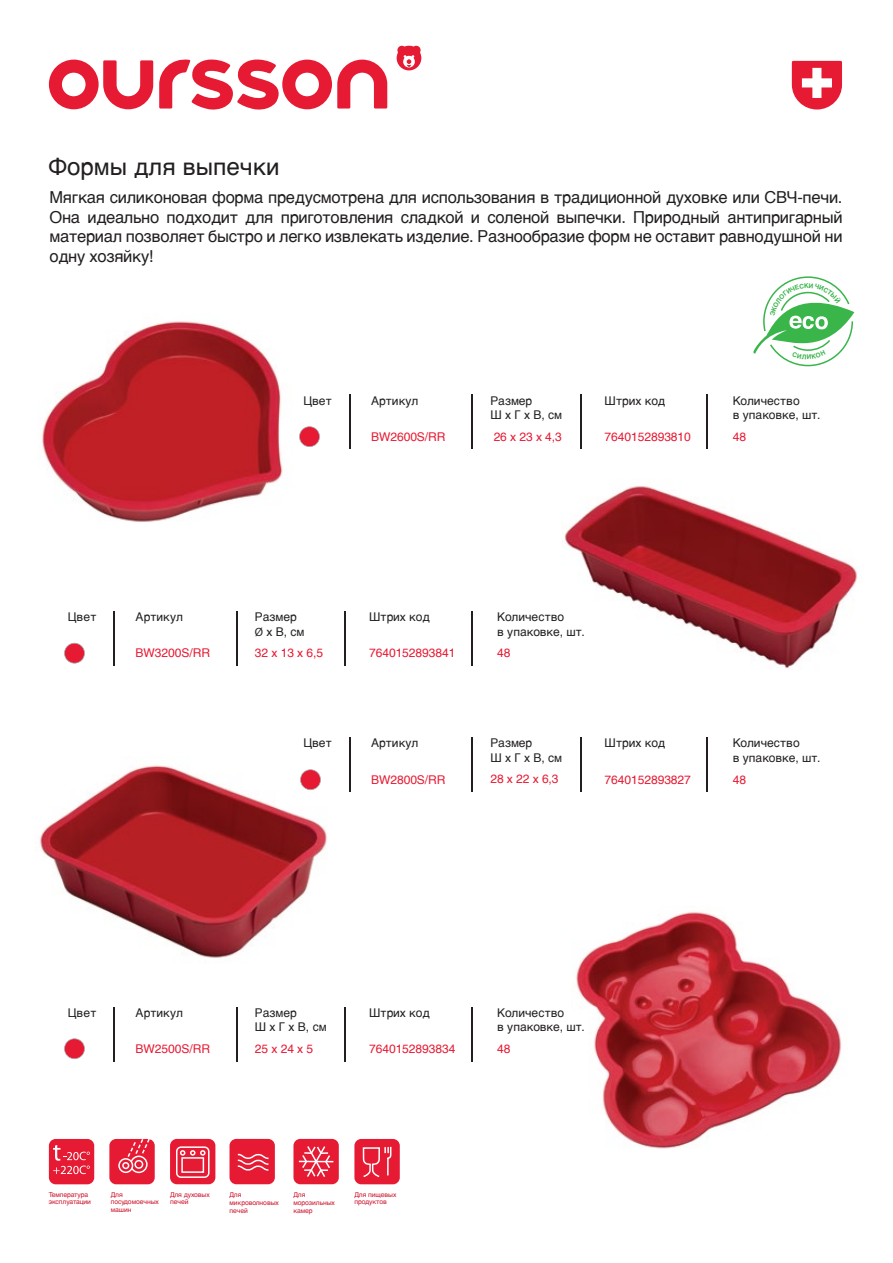
<style>
.page{position:relative;width:893px;height:1263px;background:#fff}
.page>*{position:absolute;margin:0;border:0;box-sizing:border-box;transform-origin:0 0}
.t1{font:24px "Helvetica LTCYR";color:#231f20}
.t2{font:16.5px/19.8px "Helvetica LTCYR";letter-spacing:-.015em;color:#231f20;text-align:justify}
.t3{font:12px/14.4px "Helvetica LTCYR";color:#231f20}
.t4{font:12px "Helvetica LTCYR";letter-spacing:-.005em;color:#e71a33}
.t5{font:6.75px/7.6px "Helvetica LTCYR";letter-spacing:-.01em;color:#ce152d}
.s1{font-family:"Myriad Pro"}
</style>
<div class="page">
<div style="left:109px;top:1139px;width:46px;height:45px;background:#e71a33;border-radius:7px"></div>
<svg style="left:118px;top:1139px;width:32px;height:34px"></svg>
<div style="left:170px;top:1139px;width:45px;height:45px;background:#e71a33;border-radius:7px"></div>
<svg style="left:176px;top:1146px;width:34px;height:32px"></svg>
<div style="left:230px;top:1139px;width:45px;height:45px;background:#e71a33;border-radius:7px"></div>
<svg style="left:238px;top:1154px;width:30px;height:17px"></svg>
<div style="left:354px;top:1139px;width:46px;height:45px;background:#e71a33;border-radius:7px"></div>
<svg style="left:363px;top:1147px;width:28px;height:30px"></svg>
<div style="left:293px;top:1139px;width:46px;height:45px;background:#e71a33;border-radius:7px"></div>
<hr style="left:299px;top:1161px;width:34px;height:1px;background:#fff">
<svg style="left:302px;top:1146px;width:28px;height:31px"></svg>
<div style="left:49px;top:1139px;width:45px;height:45px;background:#e71a33;border-radius:7px"></div>
<svg style="left:53px;top:1145px;width:37px;height:29px"></svg>
<svg style="left:792px;top:61px;width:50px;height:49px"></svg>
<svg style="left:49px;top:60px;width:104px;height:49px"></svg>
<svg style="left:159px;top:59px;width:228px;height:51px"></svg>
<svg style="left:397px;top:45px;width:24px;height:25px"></svg>
<img style="left:576px;top:912px;width:266px;height:237px">
<img style="left:562px;top:486px;width:295px;height:182px">
<img style="left:40px;top:765px;width:287px;height:193px">
<img style="left:42px;top:321px;width:241px;height:201px">
<hr style="left:349px;top:395px;width:2px;height:54px;background:#231f20">
<hr style="left:472px;top:395px;width:1px;height:54px;background:#231f20">
<hr style="left:580px;top:395px;width:1px;height:54px;background:#231f20">
<hr style="left:707px;top:395px;width:1px;height:54px;background:#231f20">
<hr style="left:349px;top:738px;width:2px;height:54px;background:#231f20">
<hr style="left:472px;top:738px;width:1px;height:54px;background:#231f20">
<hr style="left:580px;top:738px;width:1px;height:54px;background:#231f20">
<hr style="left:707px;top:738px;width:1px;height:54px;background:#231f20">
<hr style="left:114px;top:1007px;width:1px;height:54px;background:#231f20">
<hr style="left:236px;top:1007px;width:2px;height:54px;background:#231f20">
<hr style="left:344px;top:1007px;width:2px;height:54px;background:#231f20">
<hr style="left:471px;top:1007px;width:2px;height:54px;background:#231f20">
<hr style="left:114px;top:611px;width:1px;height:55px;background:#231f20">
<hr style="left:236px;top:611px;width:2px;height:55px;background:#231f20">
<hr style="left:344px;top:611px;width:2px;height:55px;background:#231f20">
<hr style="left:471px;top:611px;width:2px;height:55px;background:#231f20">
<svg style="left:299px;top:426px;width:21px;height:21px"></svg>
<svg style="left:64px;top:643px;width:21px;height:20px"></svg>
<svg style="left:300px;top:769px;width:21px;height:21px"></svg>
<svg style="left:64px;top:1038px;width:21px;height:21px"></svg>
<svg style="left:753px;top:276px;width:101px;height:90px"></svg>
<h1 class="t1" style="left:49px;top:153px;width:232px">Формы для выпечки</h1>
<p class="t2" style="left:50px;top:187px;width:795px">Мягкая силиконовая форма предусмотрена для использования в традиционной духовке или СВЧ-печи.<br>Она идеально подходит для приготовления сладкой и соленой выпечки. Природный антипригарный материал позволяет быстро и легко извлекать изделие. Разнообразие форм не оставит равнодушной ни одну хозяйку!</p>
<p class="t3" style="left:303px;top:393px;width:30px">Цвет</p>
<p class="t3" style="left:371px;top:393px;width:49px">Артикул</p>
<p class="t3" style="left:490px;top:393px;width:73px">Размер<br>Ш х Г х В, см</p>
<p class="t3" style="left:605px;top:393px;width:62px">Штрих код</p>
<p class="t3" style="left:733px;top:393px;width:89px">Количество<br>в упаковке, шт.</p>
<p class="t4" style="left:371px;top:430px;width:76px">BW2600S/RR</p>
<p class="t4" style="left:494px;top:430px;width:70px">26 х 23 х 4,3</p>
<p class="t4" style="left:605px;top:430px;width:88px">7640152893810</p>
<p class="t4" style="left:733px;top:430px;width:15px">48</p>
<p class="t3" style="left:68px;top:610px;width:30px">Цвет</p>
<p class="t3" style="left:136px;top:610px;width:49px">Артикул</p>
<p class="t3" style="left:255px;top:610px;width:51px">Размер<br><span class="s1">Ø</span> х В, см</p>
<p class="t3" style="left:369px;top:610px;width:62px">Штрих код</p>
<p class="t3" style="left:497px;top:610px;width:89px">Количество<br>в упаковке, шт.</p>
<p class="t4" style="left:136px;top:646px;width:76px">BW3200S/RR</p>
<p class="t4" style="left:255px;top:646px;width:70px">32 х 13 х 6,5</p>
<p class="t4" style="left:369px;top:646px;width:88px">7640152893841</p>
<p class="t4" style="left:497px;top:646px;width:15px">48</p>
<p class="t3" style="left:303px;top:736px;width:30px">Цвет</p>
<p class="t3" style="left:371px;top:736px;width:49px">Артикул</p>
<p class="t3" style="left:490px;top:736px;width:73px">Размер<br>Ш х Г х В, см</p>
<p class="t3" style="left:605px;top:736px;width:62px">Штрих код</p>
<p class="t3" style="left:733px;top:736px;width:89px">Количество<br>в упаковке, шт.</p>
<p class="t4" style="left:371px;top:773px;width:76px">BW2800S/RR</p>
<p class="t4" style="left:490px;top:772px;width:70px">28 х 22 х 6,3</p>
<p class="t4" style="left:605px;top:773px;width:88px">7640152893827</p>
<p class="t4" style="left:733px;top:773px;width:15px">48</p>
<p class="t3" style="left:68px;top:1005px;width:30px">Цвет</p>
<p class="t3" style="left:136px;top:1005px;width:49px">Артикул</p>
<p class="t3" style="left:255px;top:1005px;width:73px">Размер<br>Ш х Г х В, см</p>
<p class="t3" style="left:369px;top:1005px;width:62px">Штрих код</p>
<p class="t3" style="left:497px;top:1005px;width:89px">Количество<br>в упаковке, шт.</p>
<p class="t4" style="left:136px;top:1042px;width:76px">BW2500S/RR</p>
<p class="t4" style="left:255px;top:1042px;width:60px">25 х 24 х 5</p>
<p class="t4" style="left:369px;top:1042px;width:88px">7640152893834</p>
<p class="t4" style="left:497px;top:1042px;width:15px">48</p>
<p class="t5" style="left:49px;top:1190px;width:44px">Температура эксплуатации</p>
<p class="t5" style="left:111px;top:1190px;width:50px">Для посудомоечных машин</p>
<p class="t5" style="left:170px;top:1190px;width:41px">Для духовых печей</p>
<p class="t5" style="left:230px;top:1190px;width:51px">Для микроволновых печей</p>
<p class="t5" style="left:354px;top:1190px;width:43px">Для пищевых продуктов</p>
<p class="t5" style="left:293px;top:1190px;width:43px;line-height:8.1px">Для морозильных камер</p>
</div>
